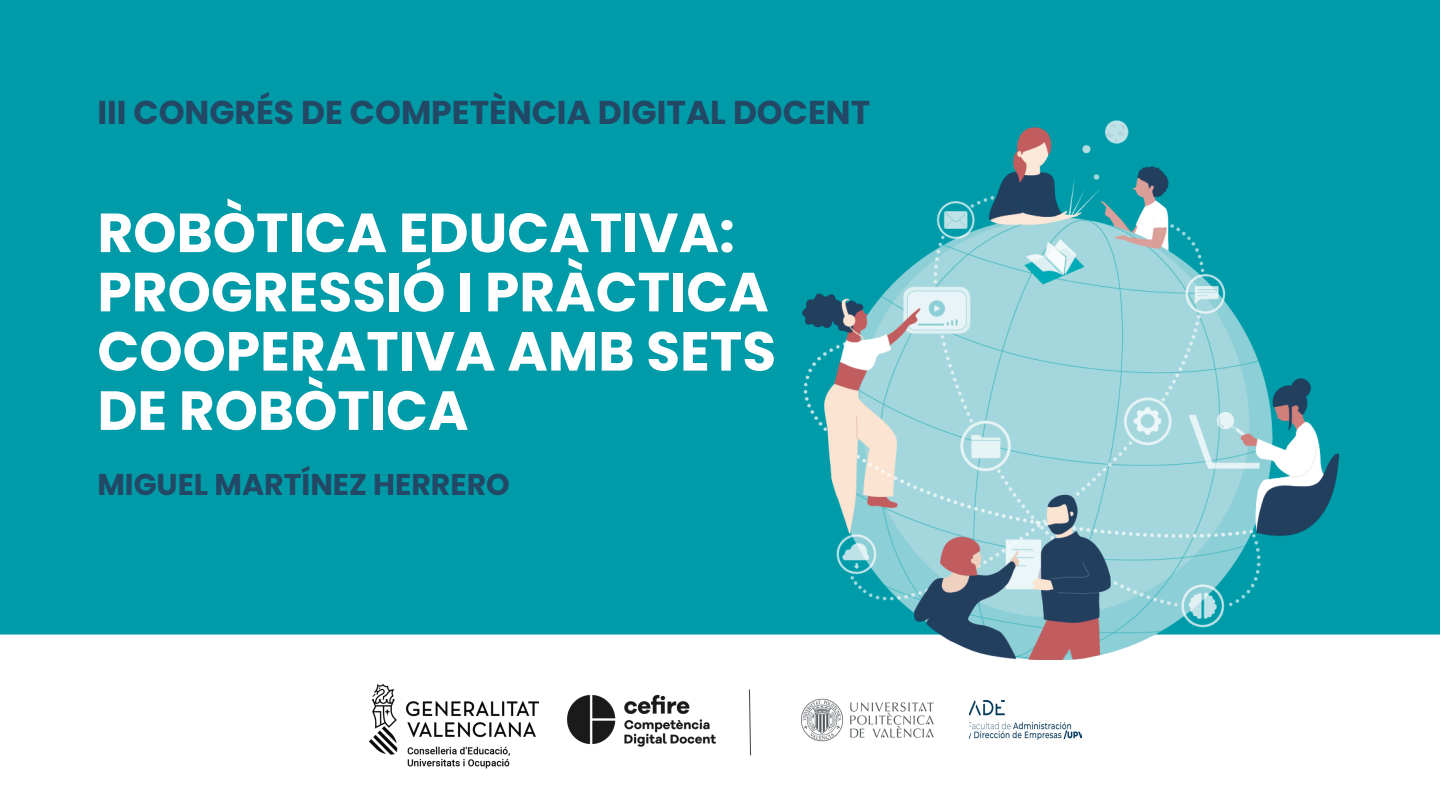
<style>
.page{position:relative;width:1440px;height:810px;background:#fff}
.page>*{position:absolute;margin:0;border:0;box-sizing:border-box;transform-origin:0 0}
.t1{font:700 55px/59.2px "Poppins";color:#fff}
.t2{font:700 33px "Poppins";color:#234865}
.t3{font:700 30px "Poppins";color:#234865}
</style>
<div class="page">
<img style="left:0;top:0;width:1440px;height:660px">
<img style="left:369px;top:684px;width:346px;height:85px">
<img style="left:801px;top:698px;width:133px;height:44px">
<img style="left:969px;top:700px;width:112px;height:40px">
<svg style="left:749px;top:689px;width:2px;height:67px"></svg>
<p class="t2" style="left:97px;top:90px;width:774px">III CONGRÉS DE COMPETÈNCIA DIGITAL DOCENT</p>
<p class="t1" style="left:97px;top:203px;width:680px">ROBÒTICA EDUCATIVA:<br>PROGRESSIÓ I PRÀCTICA<br>COOPERATIVA AMB SETS<br>DE ROBÒTICA</p>
<p class="t3" style="left:97px;top:464px;width:414px">MIGUEL MARTÍNEZ HERRERO</p>
</div>
